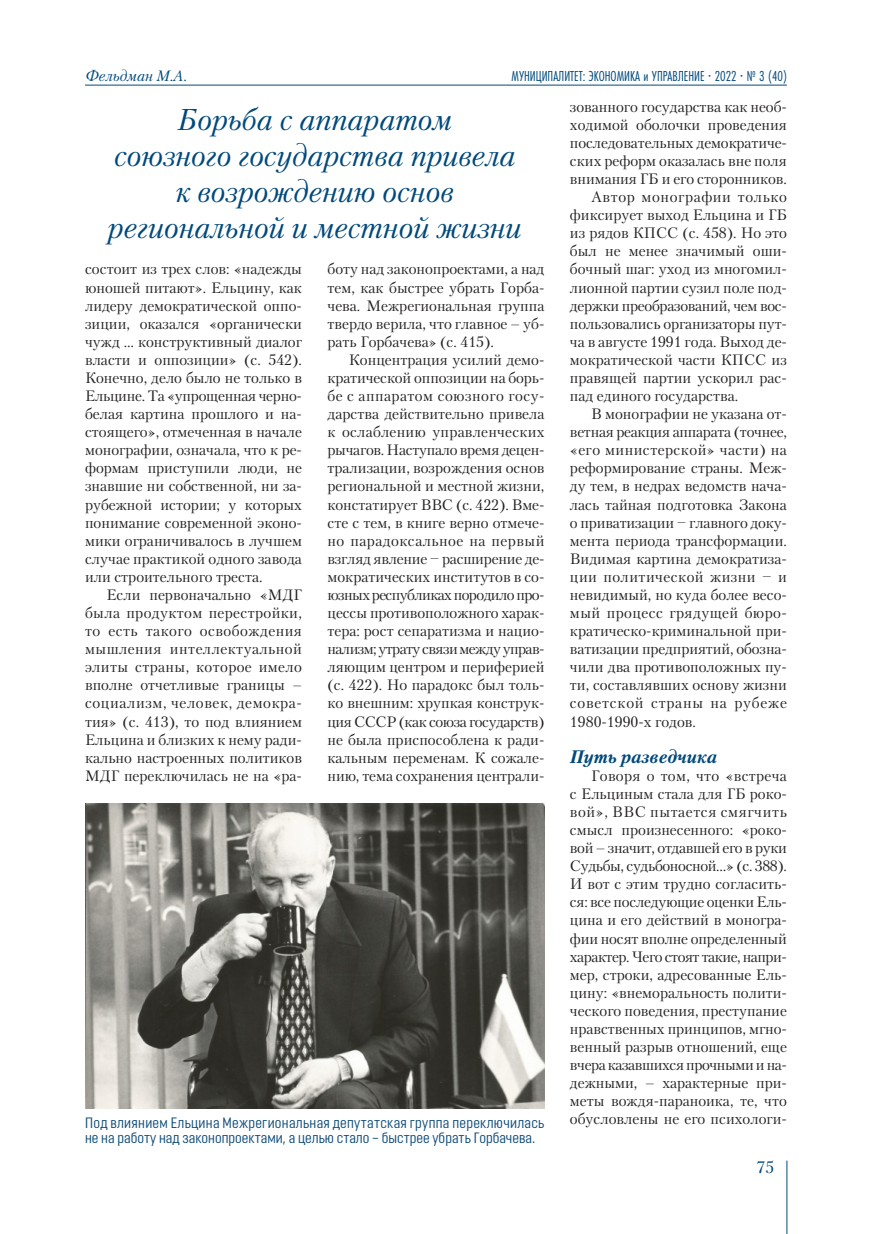
<style>
.page{position:relative;width:872px;height:1234px;background:#fff}
.page>*{position:absolute;margin:0;border:0;box-sizing:border-box;transform-origin:0 0}
.t1{font:italic 30px/36.2px "Petersburg";color:#01497b;text-align:center}
.t2{font:italic 700 18px "Petersburg";color:#01497b}
.t3{font:16.5px "Petersburg";color:#01497b}
.t4{font:15px/18px "Petersburg";color:#231f20;text-align:justify}
.t5{font:15px/15px "Opinion Pro Condensed";letter-spacing:.02em;color:#0d4b78}
.t6{font:15px "Petersburg";letter-spacing:.03em;color:#231f20}
.t7{font:15px "Futura New Cond";color:#01497b}
.t8{font:15px "Petersburg";letter-spacing:-.02em;color:#231f20}
.t9{font:15px "Petersburg";letter-spacing:.05em;color:#231f20}
.t10{font:15px "Petersburg";letter-spacing:.04em;color:#231f20}
.t11{font:italic 15px "Petersburg";color:#01497b}
</style>
<div class="page">
<hr style="left:85px;top:85px;width:702px;height:1px;background:#01497b">
<hr style="left:786px;top:1160px;width:1px;height:73px;background:#01497b">
<img style="left:85px;top:803px;width:459px;height:305px">
<p class="t11" style="left:85px;top:65px;width:103px">Фельдман М.А.</p>
<p class="t7" style="left:511px;top:70px;width:277px">МУНИЦИПАЛИТЕТ: ЭКОНОМИКА и УПРАВЛЕНИЕ · 2022 · № 3 (40)</p>
<h1 class="t1" style="left:108px;top:101px;width:415px">Борьба с аппаратом<br>союзного государства привела к возрождению основ региональной и местной жизни</h1>
<p class="t4" style="left:85px;top:260px;width:218px">состоит из трех слов: «надежды юношей питают». Ельцину, как лидеру демократической оппо&shy;зиции, оказался «органически чужд … конструктивный диалог власти и оппозиции» (с. 542).<br>Конечно, дело было не только в Ельцине. Та «упрощенная черно&shy;белая картина прошлого и на&shy;стоящего», отмеченная в начале монографии, означала, что к ре&shy;формам приступили люди, не знавшие ни собственной, ни за&shy;рубежной истории; у которых понимание современной эконо&shy;мики ограничивалось в лучшем случае практикой одного завода или строительного треста.</p>
<p class="t4" style="left:85px;top:585px;width:218px;text-indent:21px">Если первоначально «МДГ была продуктом перестройки, то есть такого освобождения мышления интеллектуальной элиты страны, которое имело вполне отчетливые границы – социализм, человек, демокра&shy;тия» (с. 413), то под влиянием Ельцина и близких к нему ради&shy;кально настроенных политиков МДГ переключилась не на «ра-</p>
<p class="t4" style="left:327px;top:260px;width:218px">боту над законопроектами, а над тем, как быстрее убрать Горба&shy;чева. Межрегиональная группа твердо верила, что главное – уб&shy;рать Горбачева» (с. 415).</p>
<p class="t4" style="left:327px;top:350px;width:218px;text-indent:21px">Концентрация усилий демо&shy;кратической оппозиции на борь&shy;бе с аппаратом союзного госу&shy;дарства действительно привела к ослаблению управленческих рычагов. Наступало время децен&shy;трализации, возрождения основ региональной и местной жизни, констатирует ВВС (с. 422). Вме&shy;сте с тем, в книге верно отмече&shy;но парадоксальное на первый взгляд явление ‒ расширение де&shy;мократических институтов в со&shy;юзных республиках породило про&shy;цессы противоположного харак&shy;тера: рост сепаратизма и нацио&shy;нализм; утрату связи между управ&shy;ляющим центром и периферией (с. 422). Но парадокс был толь&shy;ко внешним: хрупкая конструк&shy;ция СССР (как союза государств) не была приспособлена к ради&shy;кальным переменам. К сожале&shy;нию, тема сохранения централи-</p>
<p class="t5" style="left:85px;top:1115px;width:461px">Под влиянием Ельцина Межрегиональная депутатская группа переключилась не на работу над законопроектами, а целью стало – быстрее убрать Горбачева.</p>
<p class="t4" style="left:570px;top:97px;width:218px">зованного государства как необ-</p>
<p class="t4" style="left:570px;top:116px;width:218px">ходимой оболочки проведения</p>
<p class="t4" style="left:570px;top:134px;width:218px">последовательных демократиче-</p>
<p class="t4" style="left:570px;top:152px;width:218px">ских реформ оказалась вне поля</p>
<p class="t4" style="left:570px;top:170px;width:218px">внимания ГБ и его сторонников.</p>
<p class="t10" style="left:591px;top:187px;width:197px">Автор монографии только</p>
<p class="t4" style="left:570px;top:206px;width:218px">фиксирует выход Ельцина и ГБ</p>
<p class="t4" style="left:570px;top:224px;width:218px">из рядов КПСС (с. 458). Но это</p>
<p class="t4" style="left:570px;top:242px;width:218px">был не менее значимый оши-</p>
<p class="t4" style="left:570px;top:260px;width:218px">бочный шаг: уход из многомил-</p>
<p class="t4" style="left:570px;top:278px;width:218px">лионной партии сузил поле под-</p>
<p class="t8" style="left:570px;top:295px;width:218px">держки преобразований, чем вос-</p>
<p class="t4" style="left:570px;top:314px;width:218px">пользовались организаторы пут-</p>
<p class="t4" style="left:570px;top:332px;width:218px">ча в августе 1991 года. Выход де-</p>
<p class="t4" style="left:570px;top:350px;width:218px">мократической части КПСС из</p>
<p class="t4" style="left:570px;top:369px;width:218px">правящей партии ускорил рас-</p>
<p class="t4" style="left:570px;top:387px;width:170px">пад единого государства.</p>
<p class="t4" style="left:591px;top:405px;width:197px">В монографии не указана от-</p>
<p class="t4" style="left:570px;top:423px;width:218px">ветная реакция аппарата (точнее,</p>
<p class="t6" style="left:570px;top:440px;width:218px">«его министерской» части) на</p>
<p class="t4" style="left:570px;top:459px;width:218px">реформирование страны. Меж-</p>
<p class="t4" style="left:570px;top:477px;width:218px">ду тем, в недрах ведомств нача-</p>
<p class="t4" style="left:570px;top:495px;width:218px">лась тайная подготовка Закона</p>
<p class="t4" style="left:570px;top:513px;width:218px">о приватизации ‒ главного доку-</p>
<p class="t4" style="left:570px;top:531px;width:218px">мента периода трансформации.</p>
<p class="t4" style="left:570px;top:549px;width:218px">Видимая картина демократиза-</p>
<p class="t6" style="left:570px;top:566px;width:218px">ции политической жизни ‒ и</p>
<p class="t4" style="left:570px;top:585px;width:218px">невидимый, но куда более весо-</p>
<p class="t6" style="left:570px;top:602px;width:218px">мый процесс грядущей бюро-</p>
<p class="t4" style="left:570px;top:621px;width:218px">кратическо-криминальной при-</p>
<p class="t4" style="left:570px;top:640px;width:218px">ватизации предприятий, обозна-</p>
<p class="t4" style="left:570px;top:658px;width:218px">чили два противоположных пу-</p>
<p class="t4" style="left:570px;top:676px;width:218px">ти, составлявших основу жизни</p>
<p class="t9" style="left:570px;top:693px;width:218px">советской страны на рубеже</p>
<p class="t4" style="left:570px;top:712px;width:127px">1980-1990-х годов.</p>
<p class="t2" style="left:570px;top:744px;width:149px">Путь разведчика</p>
<p class="t4" style="left:570px;top:766px;width:218px;text-indent:21px">Говоря о том, что «встреча с Ельциным стала для ГБ роко&shy;вой», ВВС пытается смягчить смысл произнесенного: «роко&shy;вой – значит, отдавшей его в руки Судьбы, судьбоносной…» (с. 388).<br>И вот с этим трудно согласить&shy;ся: все последующие оценки Ель&shy;цина и его действий в моногра&shy;фии носят вполне определенный характер. Чего стоят такие, напри&shy;мер, строки, адресованные Ель&shy;цину: «внеморальность полити&shy;ческого поведения, преступание нравственных принципов, мгно&shy;венный разрыв отношений, еще вчера казавшихся прочными и на&shy;дежными, – характерные при&shy;меты вождя-параноика, те, что обусловлены не его психологи-</p>
<p class="t3" style="left:757px;top:1156px;width:19px">75</p>
</div>
